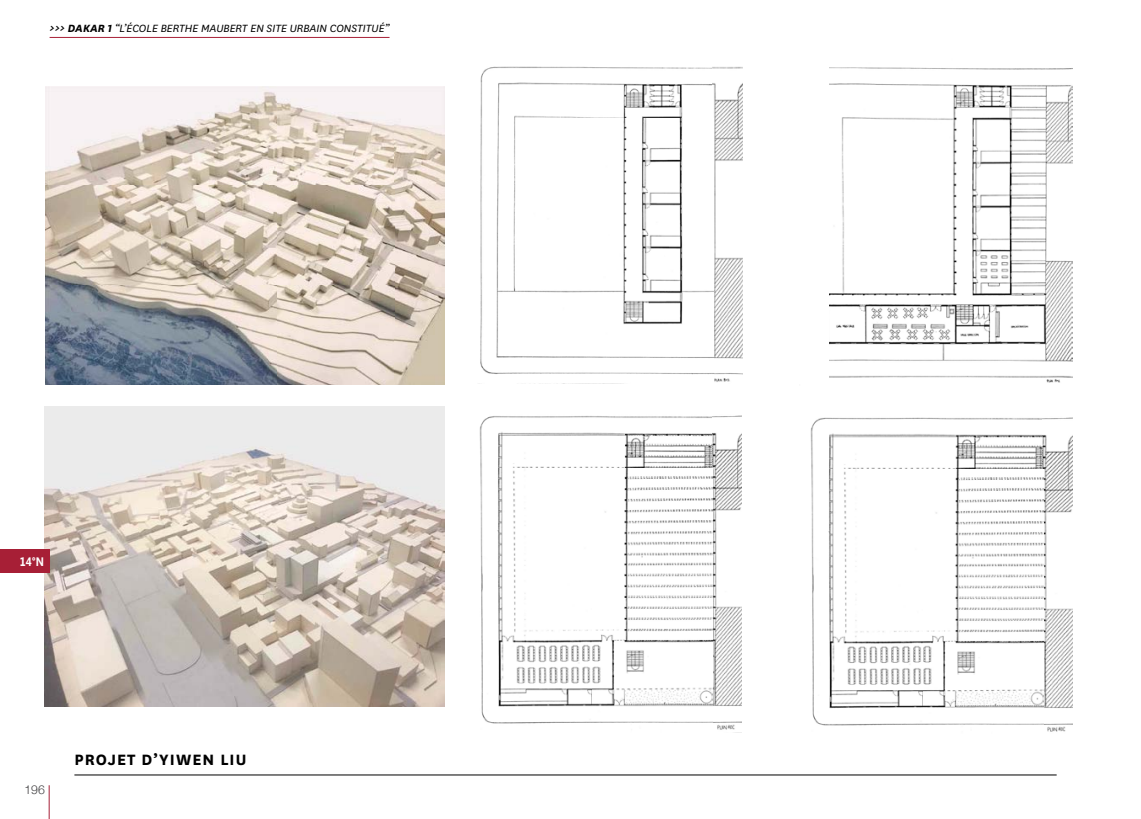
<style>
.page{position:relative;width:1141px;height:819px;background:#fff}
.page>*{position:absolute;margin:0;border:0;box-sizing:border-box;transform-origin:0 0}
.t1{font:700 17.5px "National";letter-spacing:.06em;color:#000}
.t2{font:italic 12.25px "National";color:#000}
.t3{font:700 12.25px "Lao UI";color:#fff;scale:.85 1}
.t4{font:300 12.25px "Helvetica Neue";color:#414042}
.s1{font-weight:700}
</style>
<div class="page">
<img style="left:479px;top:415px;width:263px;height:315px">
<img style="left:810px;top:417px;width:263px;height:315px">
<img style="left:829px;top:67px;width:243px;height:316px">
<img style="left:45px;top:86px;width:399px;height:298px">
<img style="left:45px;top:406px;width:399px;height:300px">
<img style="left:473px;top:383px;width:270px;height:1px">
<img style="left:480px;top:66px;width:263px;height:316px">
<hr style="left:49px;top:785px;width:1px;height:34px;background:#a71f36">
<div style="left:0;top:549px;width:50px;height:24px;background:#a71f36"></div>
<hr style="left:74px;top:774px;width:983px;height:1px;background:#000">
<hr style="left:50px;top:37px;width:340px;height:1px;background:#a71f36">
<p class="t2" style="left:50px;top:21px;width:341px"><span class="s1">&gt;&gt;&gt; DAKAR 1</span> “L’ÉCOLE BERTHE MAUBERT EN SITE URBAIN CONSTITUÉ”</p>
<p class="t3" style="left:20px;top:553px;width:30px">14°N</p>
<p class="t4" style="left:24px;top:782px;width:22px">196</p>
<h1 class="t1" style="left:74px;top:747px;width:173px">PROJET D’YIWEN LIU</h1>
</div>
